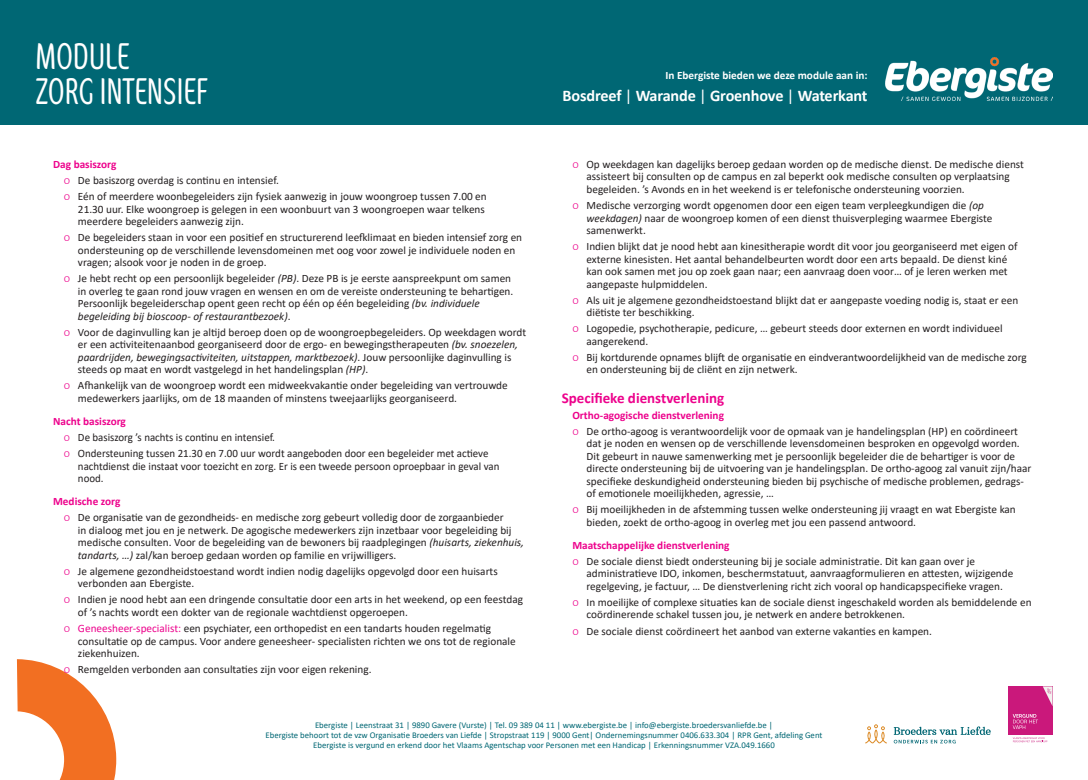
<style>
.page{position:relative;width:1088px;height:780px;background:#fff}
.page>*{position:absolute;margin:0;border:0;box-sizing:border-box;transform-origin:0 0}
.t1{font:37.5px "Cocon Pro Light Excon";color:#fff}
.t2{font:700 16.25px "Calibri";letter-spacing:-.01em;color:#fff}
.t3{font:700 15px "Calibri";color:#ed028c}
.t4{font:11.25px/12.5px "Calibri";color:#231f20}
.t5{font:700 11.25px "Calibri";color:#fff}
.t6{font:8.75px/10px "Calibri";color:#006774;text-align:center}
.s1{font-weight:400}
.s2{font-weight:700;color:#ed028c}
.s3{font-weight:300;color:#ed028c}
.s4{font-style:italic}
.s5{color:#ed028c}
</style>
<div class="page">
<div style="left:0;top:0;width:1088px;height:124px;background:#006774"></div>
<img style="left:885px;top:58px;width:167px;height:42px">
<svg style="left:894px;top:726px;width:97px;height:17px"></svg>
<svg style="left:865px;top:724px;width:22px;height:19px"></svg>
<div style="left:1008px;top:686px;width:44px;height:49px;background:#ca187b"></div>
<svg style="left:1043px;top:686px;width:9px;height:19px"></svg>
<svg style="left:1012px;top:737px;width:36px;height:6px"></svg>
<svg style="left:1013px;top:737px;width:34px;height:5px"></svg>
<svg style="left:1013px;top:714px;width:25px;height:15px"></svg>
<svg style="left:17px;top:659px;width:99px;height:121px"></svg>
<h1 class="t1" style="left:35px;top:30px;width:95px">MODULE</h1>
<p class="t5" style="left:665px;top:67px;width:204px">In Ebergiste bieden we deze module aan in:</p>
<h1 class="t1" style="left:35px;top:66px;width:174px">ZORG INTENSIEF</h1>
<h2 class="t2" style="left:562px;top:84px;width:306px">Bosdreef <span class="s1">|</span> Warande <span class="s1">|</span> Groenhove <span class="s1">|</span> Waterkant</h2>
<p class="t4" style="left:64px;top:156px;width:424px;line-height:16px;text-indent:-11px"><span class="s2">Dag basiszorg<br></span><span class="s3">κ</span> De basiszorg overdag is continu en intensief.<br><span class="s3">κ</span> Eén of meerdere woonbegeleiders zijn fysiek aanwezig in jouw woongroep tussen 7.00 en</p>
<p class="t4" style="left:78px;top:202px;width:408px">21.30 uur. Elke woongroep is gelegen in een woonbuurt van 3 woongroepen waar telkens meerdere begeleiders aanwezig zijn.</p>
<p class="t4" style="left:78px;top:231px;width:446px;text-indent:-14px"><span class="s3">κ</span> De begeleiders staan in voor een positief en structurerend leefklimaat en bieden intensief zorg en ondersteuning op de verschillende levensdomeinen met oog voor zowel je individuele noden en vragen; alsook voor je noden in de groep.</p>
<p class="t4" style="left:78px;top:272px;width:437px;text-indent:-14px"><span class="s3">κ</span> Je hebt recht op een persoonlijk begeleider <span class="s4">(PB)</span>. Deze PB is je eerste aanspreekpunt om samen in overleg te gaan rond jouw vragen en wensen en om de vereiste ondersteuning te behartigen.<br>Persoonlijk begeleiderschap opent geen recht op één op één begeleiding <span class="s4">(bv. individuele begeleiding bij bioscoop- of restaurantbezoek)</span>.</p>
<p class="t4" style="left:78px;top:325px;width:450px;text-indent:-14px"><span class="s3">κ</span> Voor de daginvulling kan je altijd beroep doen op de woongroepbegeleiders. Op weekdagen wordt er een activiteitenaanbod georganiseerd door de ergo- en bewegingstherapeuten <span class="s4">(bv. snoezelen, paardrijden, bewegingsactiviteiten, uitstappen, marktbezoek)</span>. Jouw persoonlijke daginvulling is steeds op maat en wordt vastgelegd in het handelingsplan <span class="s4">(HP)</span>.</p>
<p class="t4" style="left:78px;top:379px;width:431px;text-indent:-14px"><span class="s3">κ</span> Afhankelijk van de woongroep wordt een midweekvakantie onder begeleiding van vertrouwde medewerkers jaarlijks, om de 18 maanden of minstens tweejaarlijks georganiseerd.</p>
<p class="t4" style="left:64px;top:413px;width:426px;line-height:16px;text-indent:-11px"><span class="s2">Nacht basiszorg<br></span><span class="s3">κ</span> De basiszorg ’s nachts is continu en intensief.<br><span class="s3">κ</span> Ondersteuning tussen 21.30 en 7.00 uur wordt aangeboden door een begeleider met actieve</p>
<p class="t4" style="left:78px;top:459px;width:423px">nachtdienst die instaat voor toezicht en zorg. Er is een tweede persoon oproepbaar in geval van nood.</p>
<p class="t4" style="left:64px;top:493px;width:441px;line-height:16px;text-indent:-11px"><span class="s2">Medische zorg<br></span><span class="s3">κ</span> De organisatie van de gezondheids- en medische zorg gebeurt volledig door de zorgaanbieder</p>
<p class="t4" style="left:78px;top:523px;width:448px">in dialoog met jou en je netwerk. De agogische medewerkers zijn inzetbaar voor begeleiding bij medische consulten. Voor de begeleiding van de bewoners bij raadplegingen <span class="s4">(huisarts, ziekenhuis, tandarts, …)</span> zal/kan beroep gedaan worden op familie en vrijwilligers.</p>
<p class="t4" style="left:78px;top:564px;width:421px;text-indent:-14px"><span class="s3">κ</span> Je algemene gezondheidstoestand wordt indien nodig dagelijks opgevolgd door een huisarts verbonden aan Ebergiste.</p>
<p class="t4" style="left:78px;top:593px;width:446px;text-indent:-14px"><span class="s3">κ</span> Indien je nood hebt aan een dringende consultatie door een arts in het weekend, op een feestdag of ’s nachts wordt een dokter van de regionale wachtdienst opgeroepen.</p>
<p class="t4" style="left:78px;top:621px;width:439px;text-indent:-14px"><span class="s3">κ</span> <span class="s5">Geneesheer-specialist:</span> een psychiater, een orthopedist en een tandarts houden regelmatig consultatie op de campus. Voor andere geneesheer- specialisten richten we ons tot de regionale ziekenhuizen.</p>
<p class="t4" style="left:64px;top:662px;width:309px"><span class="s3">κ</span> Remgelden verbonden aan consultaties zijn voor eigen rekening.</p>
<p class="t4" style="left:586px;top:158px;width:439px;text-indent:-14px"><span class="s3">κ</span> Op weekdagen kan dagelijks beroep gedaan worden op de medische dienst. De medische dienst assisteert bij consulten op de campus en zal beperkt ook medische consulten op verplaatsing begeleiden. ’s Avonds en in het weekend is er telefonische ondersteuning voorzien.</p>
<p class="t4" style="left:586px;top:199px;width:407px;text-indent:-14px"><span class="s3">κ</span> Medische verzorging wordt opgenomen door een eigen team verpleegkundigen die <span class="s4">(op weekdagen)</span> naar de woongroep komen of een dienst thuisverpleging waarmee Ebergiste samenwerkt.</p>
<p class="t4" style="left:586px;top:240px;width:433px;text-indent:-14px"><span class="s3">κ</span> Indien blijkt dat je nood hebt aan kinesitherapie wordt dit voor jou georganiseerd met eigen of externe kinesisten. Het aantal behandelbeurten wordt door een arts bepaald. De dienst kiné kan ook samen met jou op zoek gaan naar; een aanvraag doen voor… of je leren werken met aangepaste hulpmiddelen.</p>
<p class="t4" style="left:586px;top:293px;width:433px;text-indent:-14px"><span class="s3">κ</span> Als uit je algemene gezondheidstoestand blijkt dat er aangepaste voeding nodig is, staat er een diëtiste ter beschikking.</p>
<p class="t4" style="left:586px;top:322px;width:418px;text-indent:-14px"><span class="s3">κ</span> Logopedie, psychotherapie, pedicure, … gebeurt steeds door externen en wordt individueel aangerekend.</p>
<p class="t4" style="left:586px;top:350px;width:442px;text-indent:-14px"><span class="s3">κ</span> Bij kortdurende opnames blijft de organisatie en eindverantwoordelijkheid van de medische zorg en ondersteuning bij de cliënt en zijn netwerk.</p>
<h3 class="t3" style="left:562px;top:387px;width:164px">Specifieke dienstverlening</h3>
<p class="t4" style="left:572px;top:406px;width:447px;line-height:16px"><span class="s2">Ortho-agogische dienstverlening<br></span><span class="s3">κ</span> De ortho-agoog is verantwoordelijk voor de opmaak van je handelingsplan (HP) en coördineert</p>
<p class="t4" style="left:586px;top:437px;width:446px">dat je noden en wensen op de verschillende levensdomeinen besproken en opgevolgd worden.<br>Dit gebeurt in nauwe samenwerking met je persoonlijk begeleider die de behartiger is voor de directe ondersteuning bij de uitvoering van je handelingsplan. De ortho-agoog zal vanuit zijn/haar specifieke deskundigheid ondersteuning bieden bij psychische of medische problemen, gedrags&shy;of emotionele moeilijkheden, agressie, …</p>
<p class="t4" style="left:586px;top:503px;width:431px;text-indent:-14px"><span class="s3">κ</span> Bij moeilijkheden in de afstemming tussen welke ondersteuning jij vraagt en wat Ebergiste kan bieden, zoekt de ortho-agoog in overleg met jou een passend antwoord.</p>
<p class="t4" style="left:572px;top:537px;width:404px;line-height:16px"><span class="s2">Maatschappelijke dienstverlening<br></span><span class="s3">κ</span> De sociale dienst biedt ondersteuning bij je sociale administratie. Dit kan gaan over je</p>
<p class="t4" style="left:586px;top:567px;width:428px">administratieve IDO, inkomen, beschermstatuut, aanvraagformulieren en attesten, wijzigende regelgeving, je factuur, … De dienstverlening richt zich vooral op handicapspecifieke vragen.</p>
<p class="t4" style="left:586px;top:595px;width:446px;text-indent:-14px"><span class="s3">κ</span> In moeilijke of complexe situaties kan de sociale dienst ingeschakeld worden als bemiddelende en coördinerende schakel tussen jou, je netwerk en andere betrokkenen.</p>
<p class="t4" style="left:572px;top:624px;width:361px"><span class="s3">κ</span> De sociale dienst coördineert het aanbod van externe vakanties en kampen.</p>
<p class="t6" style="left:265px;top:720px;width:558px">Ebergiste | Leenstraat 31 | 9890 Gavere (Vurste) | Tel. 09 389 04 11 | www.ebergiste.be | info@ebergiste.broedersvanliefde.be |<br>Ebergiste behoort tot de vzw Organisatie Broeders van Liefde | Stropstraat 119 | 9000 Gent| Ondernemingsnummer 0406.633.304 | RPR Gent, afdeling Gent<br>Ebergiste is vergund en erkend door het Vlaams Agentschap voor Personen met een Handicap | Erkenningsnummer VZA.049.1660</p>
</div>
